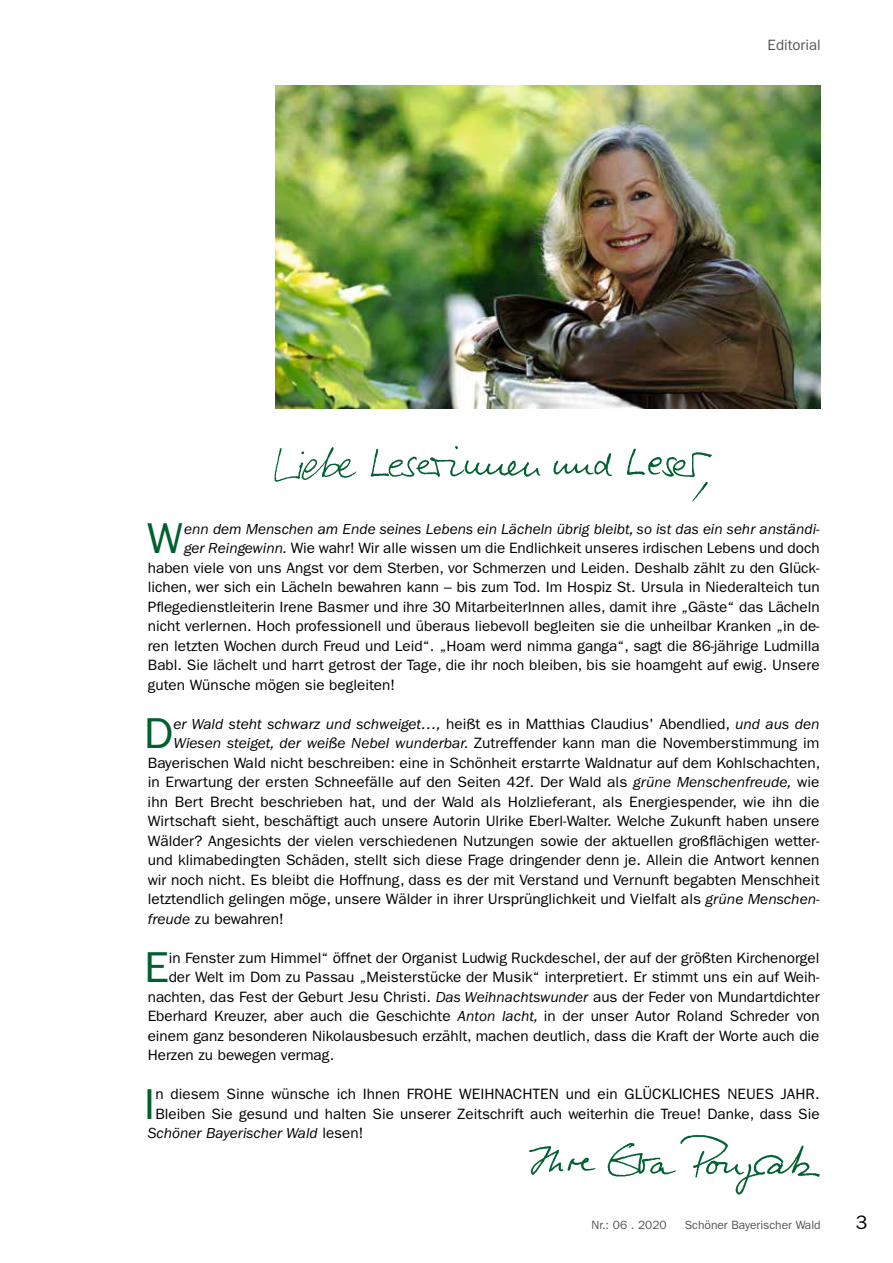
<style>
.page{position:relative;width:893px;height:1263px;background:#fff}
.page>*{position:absolute;margin:0;border:0;box-sizing:border-box;transform-origin:0 0}
.t1{font:43.5px "Franklin Gothic";color:#006030}
.t2{font:19.5px "Franklin Gothic";color:#000}
.t3{font:15px "Franklin Gothic";color:#000}
.t4{font:italic 15px "Franklin Gothic";color:#000}
.t5{font:15px "Franklin Gothic";color:#545556}
.t6{font:12px "Franklin Gothic";color:#545556}
.s1{font-style:italic}
.s2{font-style:normal}
</style>
<div class="page">
<img style="left:275px;top:85px;width:546px;height:323px">
<img style="left:274px;top:446px;width:438px;height:56px">
<img style="left:529px;top:1134px;width:291px;height:61px">
<p class="t5" style="left:768px;top:36px;width:55px">Editorial</p>
<h1 class="t1" style="left:147px;top:513px;width:37px">W</h1>
<p class="t4" style="left:184px;top:520px;width:637px">enn dem Menschen am Ende seines Lebens ein Lächeln übrig bleibt, so ist das ein sehr anständi-</p>
<p class="t3" style="left:184px;top:539px;width:637px"><span class="s1">ger Reingewinn.</span> Wie wahr! Wir alle wissen um die Endlichkeit unseres irdischen Lebens und doch</p>
<p class="t3" style="left:148px;top:559px;width:673px">haben viele von uns Angst vor dem Sterben, vor Schmerzen und Leiden. Deshalb zählt zu den Glück-</p>
<p class="t3" style="left:148px;top:578px;width:673px">lichen, wer sich ein Lächeln bewahren kann – bis zum Tod. Im Hospiz St. Ursula in Niederalteich tun</p>
<p class="t3" style="left:148px;top:598px;width:673px">Pflegedienstleiterin Irene Basmer und ihre 30 MitarbeiterInnen alles, damit ihre „Gäste“ das Lächeln</p>
<p class="t3" style="left:148px;top:617px;width:673px">nicht verlernen. Hoch professionell und überaus liebevoll begleiten sie die unheilbar Kranken „in de-</p>
<p class="t3" style="left:148px;top:637px;width:673px">ren letzten Wochen durch Freud und Leid“. „Hoam werd nimma ganga“, sagt die 86-jährige Ludmilla</p>
<p class="t3" style="left:148px;top:656px;width:673px">Babl. Sie lächelt und harrt getrost der Tage, die ihr noch bleiben, bis sie hoamgeht auf ewig. Unsere</p>
<p class="t3" style="left:148px;top:676px;width:249px">guten Wünsche mögen sie begleiten!</p>
<h1 class="t1" style="left:144px;top:708px;width:31px">D</h1>
<p class="t4" style="left:173px;top:715px;width:648px">er Wald steht schwarz und schweiget…, <span class="s2">heißt es in Matthias Claudius' Abendlied,</span> und aus den</p>
<p class="t3" style="left:173px;top:734px;width:648px"><span class="s1">Wiesen steiget, der weiße Nebel wunderbar.</span> Zutreffender kann man die Novemberstimmung im</p>
<p class="t3" style="left:148px;top:754px;width:674px">Bayerischen Wald nicht beschreiben: eine in Schönheit erstarrte Waldnatur auf dem Kohlschachten,</p>
<p class="t3" style="left:148px;top:773px;width:673px">in Erwartung der ersten Schneefälle auf den Seiten 42f. Der Wald als <span class="s1">grüne Menschenfreude,</span> wie</p>
<p class="t3" style="left:148px;top:793px;width:673px">ihn Bert Brecht beschrieben hat, und der Wald als Holzlieferant, als Energiespender, wie ihn die</p>
<p class="t3" style="left:148px;top:812px;width:673px">Wirtschaft sieht, beschäftigt auch unsere Autorin Ulrike Eberl-Walter. Welche Zukunft haben unsere</p>
<p class="t3" style="left:148px;top:832px;width:673px">Wälder? Angesichts der vielen verschiedenen Nutzungen sowie der aktuellen großflächigen wetter-</p>
<p class="t3" style="left:148px;top:851px;width:673px">und klimabedingten Schäden, stellt sich diese Frage dringender denn je. Allein die Antwort kennen</p>
<p class="t3" style="left:148px;top:871px;width:673px">wir noch nicht. Es bleibt die Hoffnung, dass es der mit Verstand und Vernunft begabten Menschheit</p>
<p class="t3" style="left:148px;top:890px;width:673px">letztendlich gelingen möge, unsere Wälder in ihrer Ursprünglichkeit und Vielfalt als <span class="s1">grüne Menschen-</span></p>
<p class="t3" style="left:148px;top:910px;width:137px"><span class="s1">freude</span> zu bewahren!</p>
<h1 class="t1" style="left:144px;top:942px;width:26px">E</h1>
<p class="t3" style="left:169px;top:949px;width:652px">in Fenster zum Himmel“ öffnet der Organist Ludwig Ruckdeschel, der auf der größten Kirchenorgel</p>
<p class="t3" style="left:169px;top:968px;width:652px">der Welt im Dom zu Passau „Meisterstücke der Musik“ interpretiert. Er stimmt uns ein auf Weih-</p>
<p class="t3" style="left:148px;top:988px;width:673px">nachten, das Fest der Geburt Jesu Christi. <span class="s1">Das Weihnachtswunder</span> aus der Feder von Mundartdichter</p>
<p class="t3" style="left:148px;top:1007px;width:673px">Eberhard Kreuzer, aber auch die Geschichte <span class="s1">Anton lacht,</span> in der unser Autor Roland Schreder von</p>
<p class="t3" style="left:148px;top:1027px;width:673px">einem ganz besonderen Nikolausbesuch erzählt, machen deutlich, dass die Kraft der Worte auch die</p>
<p class="t3" style="left:148px;top:1046px;width:188px">Herzen zu bewegen vermag.</p>
<h1 class="t1" style="left:144px;top:1079px;width:13px">I</h1>
<p class="t3" style="left:155px;top:1085px;width:666px">n diesem Sinne wünsche ich Ihnen FROHE WEIHNACHTEN und ein GLÜCKLICHES NEUES JAHR.</p>
<p class="t3" style="left:155px;top:1105px;width:666px">Bleiben Sie gesund und halten Sie unserer Zeitschrift auch weiterhin die Treue! Danke, dass Sie</p>
<p class="t4" style="left:148px;top:1125px;width:217px">Schöner Bayerischer Wald <span class="s2">lesen!</span></p>
<p class="t6" style="left:591px;top:1218px;width:77px">Nr.: 06 . 2020</p>
<p class="t6" style="left:685px;top:1218px;width:137px">Schöner Bayerischer Wald</p>
<h2 class="t2" style="left:856px;top:1211px;width:13px">3</h2>
</div>
